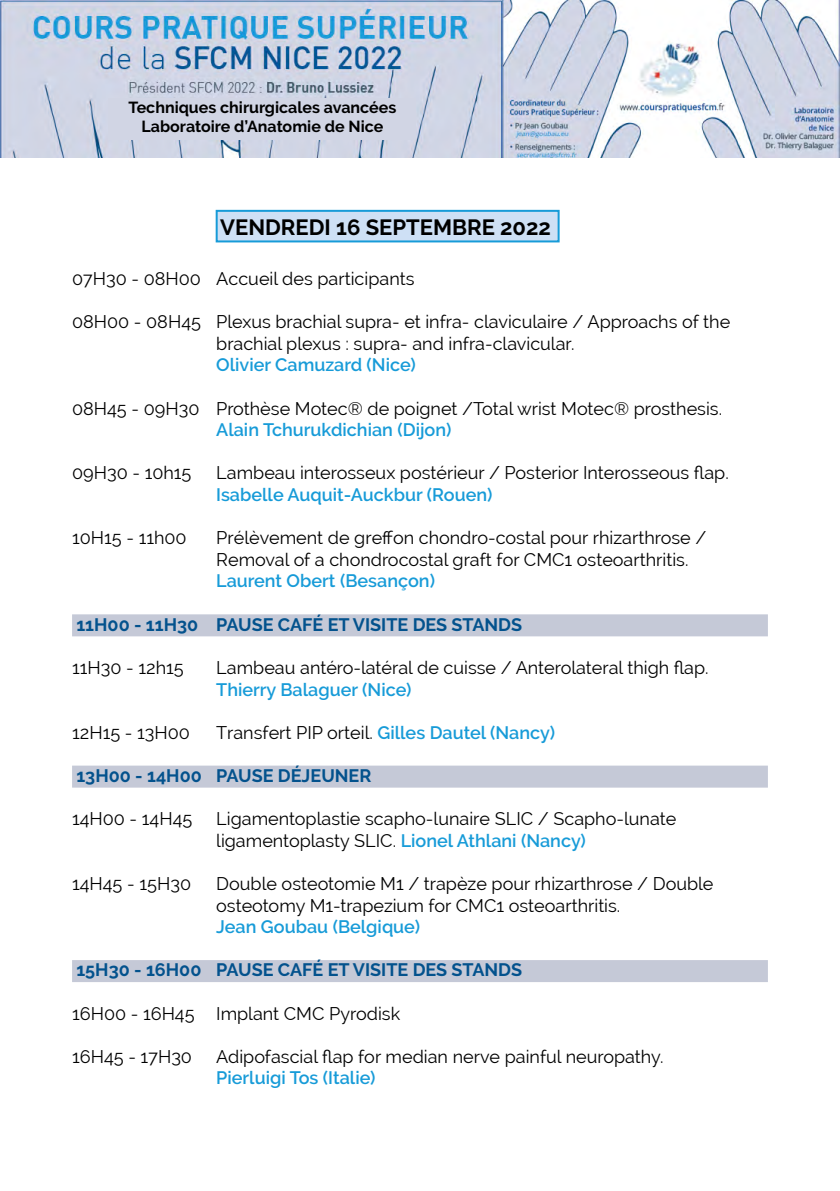
<style>
.page{position:relative;width:840px;height:1191px;background:#fff}
.page>*{position:absolute;margin:0;border:0;box-sizing:border-box;transform-origin:0 0}
.t1{font:700 22px "Raleway";color:#000}
.t2{font:18px/21.6px "Raleway";color:#000}
.t3{font:600 18px "Raleway";color:#179bd8}
.t4{font:700 18px "Raleway";color:#03528d}
.t5{font:700 16px/19.2px "Raleway";color:#000;text-align:center}
.s1{font-weight:600;color:#179bd8}
</style>
<div class="page">
<div style="left:215px;top:210px;width:344px;height:32px;background:#cee0f5;border:2px solid #179bd8"></div>
<div style="left:72px;top:614px;width:695px;height:22px;background:#c5c9d7"></div>
<div style="left:72px;top:765px;width:695px;height:22px;background:#c5c9d7"></div>
<div style="left:72px;top:960px;width:695px;height:22px;background:#c5c9d7"></div>
<img style="left:0;top:0;width:839px;height:158px">
<div style="left:109px;top:98px;width:307px;height:41px;background:#d1d5e4"></div>
<p class="t5" style="left:128px;top:98px;width:269px">Techniques chirurgicales avancées<br>Laboratoire d’Anatomie de Nice</p>
<p class="t1" style="left:220px;top:215px;width:332px">VENDREDI 16 SEPTEMBRE 2022</p>
<p class="t2" style="left:72px;top:268px;width:343px">07H30 - 08H00 Accueil des participants</p>
<p class="t2" style="left:216px;top:311px;width:515px;text-indent:-144px">08H00 - 08H45 Plexus brachial supra- et infra- claviculaire / Approachs of the brachial plexus : supra- and infra-clavicular.</p>
<p class="t3" style="left:216px;top:355px;width:201px">Olivier Camuzard (Nice)</p>
<p class="t2" style="left:72px;top:397px;width:651px">08H45 - 09H30 Prothèse Motec® de poignet /Total wrist Motec® prosthesis.</p>
<p class="t3" style="left:216px;top:419px;width:236px">Alain Tchurukdichian (Dijon)</p>
<p class="t2" style="left:72px;top:462px;width:121px">09H30 - 10h15</p>
<p class="t2" style="left:216px;top:462px;width:513px">Lambeau interosseux postérieur / Posterior Interosseous flap.</p>
<p class="t3" style="left:216px;top:484px;width:277px">Isabelle Auquit-Auckbur (Rouen)</p>
<p class="t2" style="left:72px;top:527px;width:116px">10H15 - 11h00</p>
<p class="t2" style="left:216px;top:527px;width:491px">Prélèvement de greffon chondro-costal pour rhizarthrose /<br>Removal of a chondrocostal graft for CMC1 osteoarthritis.</p>
<p class="t3" style="left:216px;top:571px;width:220px">Laurent Obert (Besançon)</p>
<p class="t4" style="left:76px;top:614px;width:447px">11H00 - 11H30 PAUSE CAFÉ ET VISITE DES STANDS</p>
<p class="t2" style="left:72px;top:656px;width:113px">11H30 - 12h15</p>
<p class="t2" style="left:216px;top:656px;width:493px">Lambeau antéro-latéral de cuisse / Anterolateral thigh flap.</p>
<p class="t3" style="left:216px;top:679px;width:197px">Thierry Balaguer (Nice)</p>
<p class="t2" style="left:72px;top:721px;width:119px">12H15 - 13H00</p>
<p class="t2" style="left:216px;top:721px;width:340px">Transfert PIP orteil. <span class="s1">Gilles Dautel (Nancy)</span></p>
<p class="t4" style="left:76px;top:765px;width:296px">13H00 - 14H00 PAUSE DÉJEUNER</p>
<p class="t2" style="left:72px;top:808px;width:122px">14H00 - 14H45</p>
<p class="t2" style="left:216px;top:808px;width:461px">Ligamentoplastie scapho-lunaire SLIC / Scapho-lunate ligamentoplasty SLIC. <span class="s1">Lionel Athlani (Nancy)</span></p>
<p class="t2" style="left:72px;top:872px;width:120px">14H45 - 15H30</p>
<p class="t2" style="left:216px;top:872px;width:498px">Double osteotomie M1 / trapèze pour rhizarthrose / Double osteotomy M1-trapezium for CMC1 osteoarthritis.</p>
<p class="t3" style="left:216px;top:916px;width:205px">Jean Goubau (Belgique)</p>
<p class="t4" style="left:76px;top:959px;width:447px">15H30 - 16H00 PAUSE CAFÉ ET VISITE DES STANDS</p>
<p class="t2" style="left:72px;top:1002px;width:329px">16H00 - 16H45 Implant CMC Pyrodisk</p>
<p class="t2" style="left:72px;top:1045px;width:121px">16H45 - 17H30</p>
<p class="t2" style="left:216px;top:1045px;width:448px">Adipofascial flap for median nerve painful neuropathy.</p>
<p class="t3" style="left:216px;top:1067px;width:161px">Pierluigi Tos (Italie)</p>
</div>
